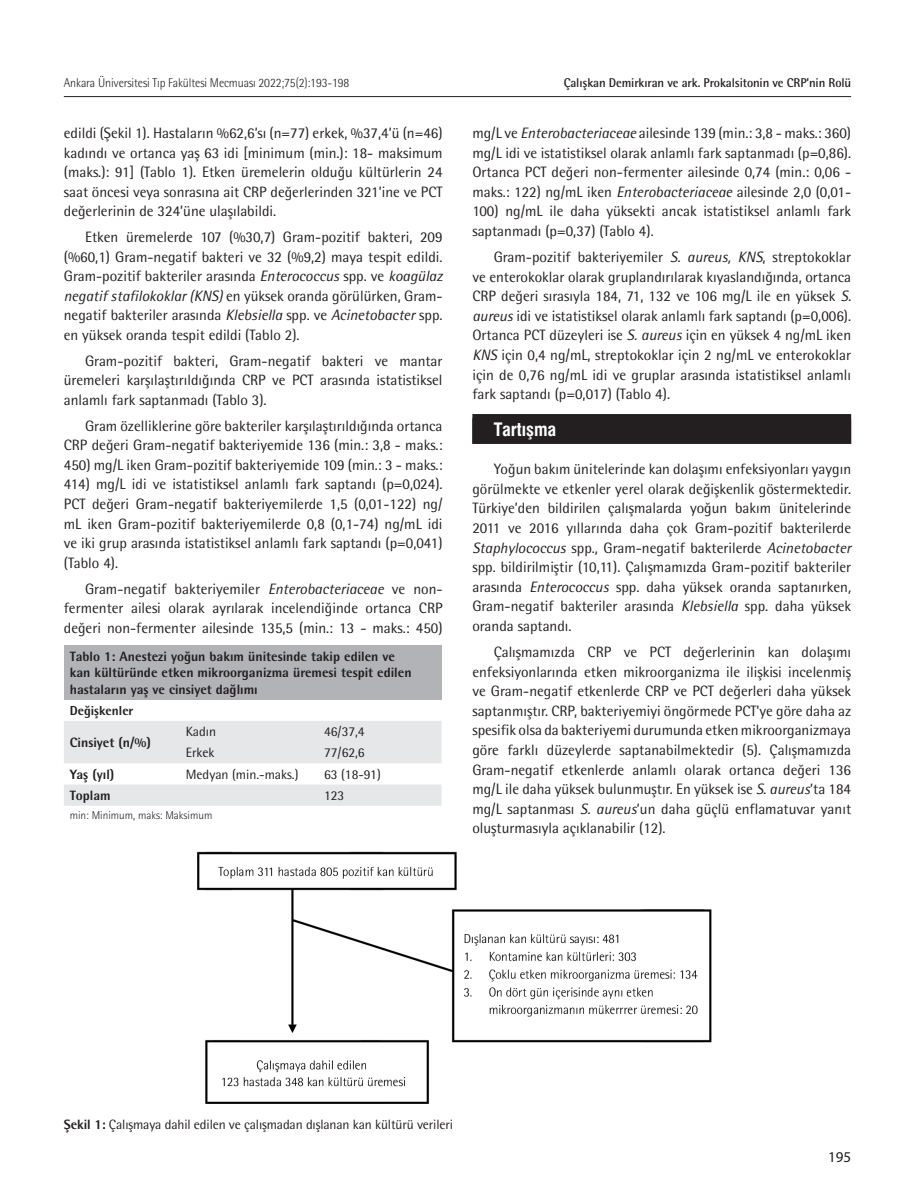
<style>
.page{position:relative;width:915px;height:1191px;background:#fff}
.page>*{position:absolute;margin:0;border:0;box-sizing:border-box;transform-origin:0 0}
.ANA_BASLIK{font:18px "Swiss Condensed Bold Tr";color:#fff}
.YAZI{font:15px/19.6px "Rotis Semi Sans Std";color:#231f20;text-align:justify}
.t1{font:15px "Myriad Pro";color:#231f20}
.TABLO-BASI{font:800 13.5px/16.5px "Rotis Semi Sans Std";color:#231f20}
.RESİM-ALTI{font:13.5px "Rotis Semi Sans Std";letter-spacing:-.01em;color:#231f20}
.TABLO-YAZI{font:13.5px "Rotis Semi Sans Std";color:#231f20}
.TABLO-YAZI-2{font:800 13.5px "Rotis Semi Sans Std";color:#231f20}
.TABLO-ARA{font:800 13.05px "Rotis Semi Sans Std";color:#231f20}
.t2{font:300 12.75px "Rotis Semi Sans Std";letter-spacing:-.01em;color:#231f20;scale:.95 1}
.t3{font:700 12.75px "Rotis Semi Sans Std";letter-spacing:-.01em;color:#231f20}
.TABLO-ALTI{font:300 11.25px "Rotis Semi Sans Std";color:#231f20}
.s1{font-style:italic}
.s2{font-weight:800}
</style>
<div class="page">
<hr style="left:64px;top:96px;width:786px;height:1px;background:#231f20">
<div style="left:472px;top:414px;width:378px;height:30px;background:#231f20"></div>
<div style="left:64px;top:645px;width:377px;height:55px;background:#b2b3b7"></div>
<svg style="left:64px;top:721px;width:377px;height:84px"></svg>
<img style="left:197px;top:851px;width:515px;height:253px">
<p class="t2" style="left:64px;top:75px;width:302px">Ankara Üniversitesi Tıp Fakültesi Mecmuası 2022;75(2):193-198</p>
<p class="t3" style="left:563px;top:75px;width:289px">Çalışkan Demirkıran ve ark. Prokalsitonin ve CRP’nin Rolü</p>
<p class="YAZI" style="left:64px;top:123px;width:380px">edildi (Şekil 1). Hastaların %62,6’sı (n=77) erkek, %37,4’ü (n=46) kadındı ve ortanca yaş 63 idi [minimum (min.): 18- maksimum (maks.): 91] (Tablo 1). Etken üremelerin olduğu kültürlerin 24 saat öncesi veya sonrasına ait CRP değerlerinden 321’ine ve PCT değerlerinin de 324’üne ulaşılabildi.</p>
<p class="YAZI" style="left:64px;top:227px;width:380px;text-indent:21px">Etken üremelerde 107 (%30,7) Gram-pozitif bakteri, 209 (%60,1) Gram-negatif bakteri ve 32 (%9,2) maya tespit edildi.<br>Gram-pozitif bakteriler arasında <span class="s1">Enterococcus</span> spp. ve <span class="s1">koagülaz negatif stafilokoklar (KNS)</span> en yüksek oranda görülürken, Gram&shy;negatif bakteriler arasında <span class="s1">Klebsiella</span> spp. ve <span class="s1">Acinetobacter</span> spp. en yüksek oranda tespit edildi (Tablo 2).</p>
<p class="YAZI" style="left:64px;top:351px;width:380px;text-indent:21px">Gram-pozitif bakteri, Gram-negatif bakteri ve mantar üremeleri karşılaştırıldığında CRP ve PCT arasında istatistiksel anlamlı fark saptanmadı (Tablo 3).</p>
<p class="YAZI" style="left:64px;top:416px;width:380px;text-indent:21px">Gram özelliklerine göre bakteriler karşılaştırıldığında ortanca CRP değeri Gram-negatif bakteriyemide 136 (min.: 3,8 - maks.:<br>450) mg/L iken Gram-pozitif bakteriyemide 109 (min.: 3 - maks.:<br>414) mg/L idi ve istatistiksel anlamlı fark saptandı (p=0,024).<br>PCT değeri Gram-negatif bakteriyemilerde 1,5 (0,01-122) ng/ mL iken Gram-pozitif bakteriyemilerde 0,8 (0,1-74) ng/mL idi ve iki grup arasında istatistiksel anlamlı fark saptandı (p=0,041) (Tablo 4).</p>
<p class="YAZI" style="left:64px;top:578px;width:380px;text-indent:21px">Gram-negatif bakteriyemiler <span class="s1">Enterobacteriaceae</span> ve non&shy;fermenter ailesi olarak ayrılarak incelendiğinde ortanca CRP değeri non-fermenter ailesinde 135,5 (min.: 13 - maks.: 450)</p>
<p class="TABLO-BASI" style="left:70px;top:648px;width:343px">Tablo 1: Anestezi yoğun bakım ünitesinde takip edilen ve kan kültüründe etken mikroorganizma üremesi tespit edilen hastaların yaş ve cinsiyet dağlımı</p>
<p class="TABLO-ARA" style="left:70px;top:702px;width:65px">Değişkenler</p>
<p class="TABLO-YAZI-2" style="left:70px;top:733px;width:83px">Cinsiyet (n/%)</p>
<p class="TABLO-YAZI" style="left:186px;top:723px;width:32px">Kadın</p>
<p class="TABLO-YAZI" style="left:324px;top:723px;width:42px">46/37,4</p>
<p class="TABLO-YAZI" style="left:186px;top:745px;width:30px">Erkek</p>
<p class="TABLO-YAZI" style="left:324px;top:745px;width:42px">77/62,6</p>
<p class="TABLO-YAZI-2" style="left:70px;top:765px;width:46px">Yaş (yıl)</p>
<p class="TABLO-YAZI" style="left:186px;top:766px;width:114px">Medyan (min.-maks.)</p>
<p class="TABLO-YAZI" style="left:324px;top:766px;width:58px">63 (18-91)</p>
<p class="TABLO-YAZI-2" style="left:70px;top:786px;width:42px">Toplam</p>
<p class="TABLO-YAZI" style="left:324px;top:787px;width:22px">123</p>
<p class="TABLO-ALTI" style="left:70px;top:809px;width:144px">min: Minimum, maks: Maksimum</p>
<p class="YAZI" style="left:472px;top:123px;width:380px">mg/L ve <span class="s1">Enterobacteriaceae</span> ailesinde 139 (min.: 3,8 - maks.: 360) mg/L idi ve istatistiksel olarak anlamlı fark saptanmadı (p=0,86).<br>Ortanca PCT değeri non-fermenter ailesinde 0,74 (min.: 0,06 - maks.: 122) ng/mL iken <span class="s1">Enterobacteriaceae</span> ailesinde 2,0 (0,01- 100) ng/mL ile daha yüksekti ancak istatistiksel anlamlı fark saptanmadı (p=0,37) (Tablo 4).</p>
<p class="YAZI" style="left:472px;top:247px;width:380px;text-indent:21px">Gram-pozitif bakteriyemiler <span class="s1">S. aureus, KNS</span>, streptokoklar ve enterokoklar olarak gruplandırılarak kıyaslandığında, ortanca CRP değeri sırasıyla 184, 71, 132 ve 106 mg/L ile en yüksek <span class="s1">S. aureus</span> idi ve istatistiksel olarak anlamlı fark saptandı (p=0,006).<br>Ortanca PCT düzeyleri ise <span class="s1">S. aureus</span> için en yüksek 4 ng/mL iken <span class="s1">KNS</span> için 0,4 ng/mL, streptokoklar için 2 ng/mL ve enterokoklar için de 0,76 ng/mL idi ve gruplar arasında istatistiksel anlamlı fark saptandı (p=0,017) (Tablo 4).</p>
<p class="ANA_BASLIK" style="left:493px;top:418px;width:64px">Tartışma</p>
<p class="YAZI" style="left:472px;top:459px;width:380px;text-indent:21px">Yoğun bakım ünitelerinde kan dolaşımı enfeksiyonları yaygın görülmekte ve etkenler yerel olarak değişkenlik göstermektedir.<br>Türkiye’den bildirilen çalışmalarda yoğun bakım ünitelerinde 2011 ve 2016 yıllarında daha çok Gram-pozitif bakterilerde <span class="s1">Staphylococcus</span> spp., Gram-negatif bakterilerde <span class="s1">Acinetobacter </span>spp. bildirilmiştir (10,11). Çalışmamızda Gram-pozitif bakteriler arasında <span class="s1">Enterococcus</span> spp. daha yüksek oranda saptanırken<span class="s1">, </span>Gram-negatif bakteriler arasında <span class="s1">Klebsiella</span> spp. daha yüksek oranda saptandı.</p>
<p class="YAZI" style="left:472px;top:642px;width:380px;text-indent:21px">Çalışmamızda CRP ve PCT değerlerinin kan dolaşımı enfeksiyonlarında etken mikroorganizma ile ilişkisi incelenmiş ve Gram-negatif etkenlerde CRP ve PCT değerleri daha yüksek saptanmıştır. CRP, bakteriyemiyi öngörmede PCT’ye göre daha az spesifik olsa da bakteriyemi durumunda etken mikroorganizmaya göre farklı düzeylerde saptanabilmektedir (5). Çalışmamızda Gram-negatif etkenlerde anlamlı olarak ortanca değeri 136 mg/L ile daha yüksek bulunmuştır. En yüksek ise <span class="s1">S. aureus</span>’ta 184 mg/L saptanması <span class="s1">S. aureus</span>’un daha güçlü enflamatuvar yanıt oluşturmasıyla açıklanabilir (12).</p>
<p class="RESİM-ALTI" style="left:64px;top:1116px;width:390px"><span class="s2">Şekil 1:</span> Çalışmaya dahil edilen ve çalışmadan dışlanan kan kültürü verileri</p>
<p class="t1" style="left:827px;top:1147px;width:25px">195</p>
</div>
